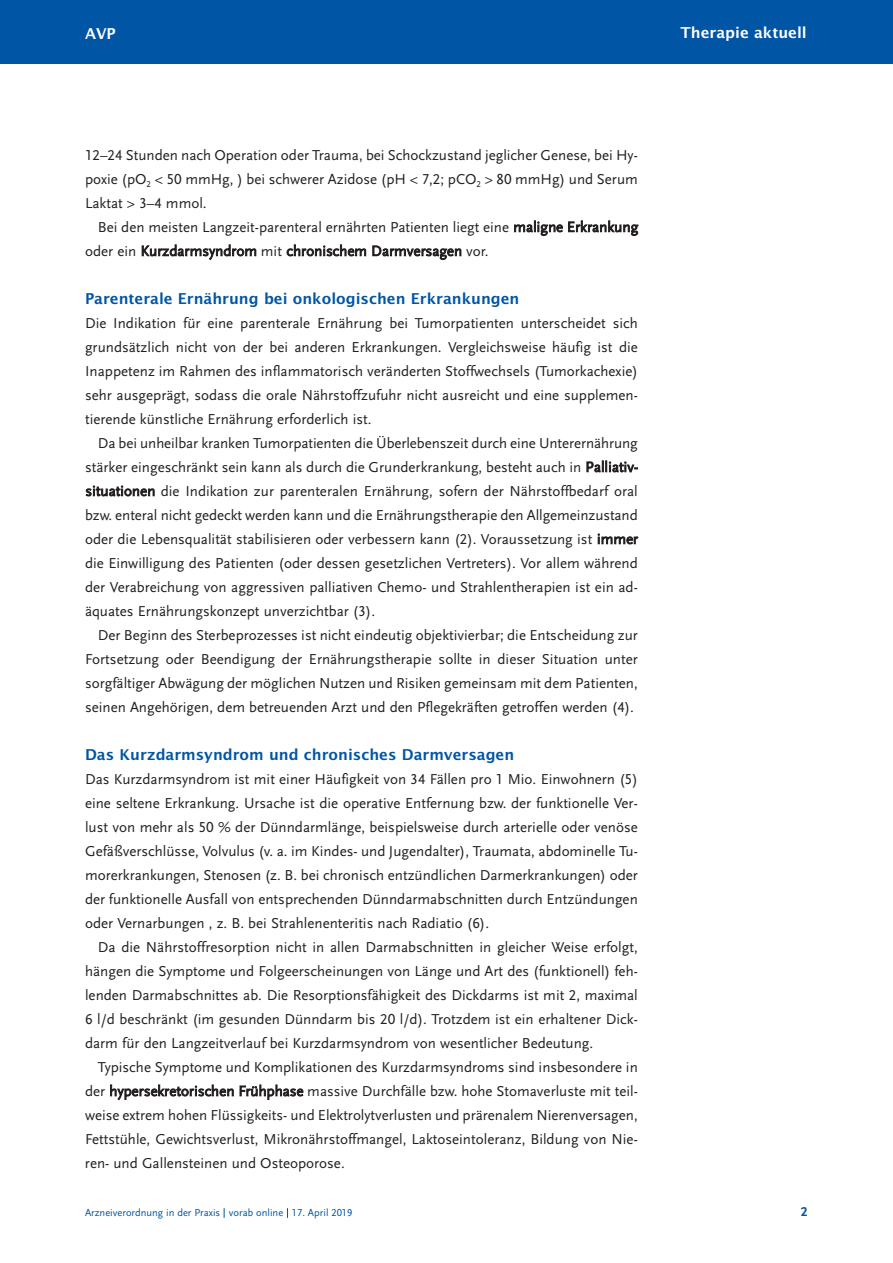
<style>
.page{position:relative;width:893px;height:1263px;background:#fff}
.page>*{position:absolute;margin:0;border:0;box-sizing:border-box;transform-origin:0 0}
.t1{font:15px/24px "Scala Sans LF";color:#231f20;text-align:justify}
.t2{font:600 15px "Lucida Sans";color:#0155a5}
.t3{font:600 15px "Lucida Sans";color:#fff}
.t4{font:700 13.5px "Scala Sans LF";color:#0155a5}
.t5{font:10.5px "Scala Sans LF";color:#0155a5}
</style>
<div class="page">
<div style="left:0;top:0;width:892px;height:64px;background:#0155a5"></div>
<p class="t3" style="left:85px;top:25px;width:32px">AVP</p>
<p class="t3" style="left:681px;top:24px;width:128px">Therapie aktuell</p>
<p class="t1" style="left:85px;top:143px;width:554px">12–24 Stunden nach Operation oder Trauma, bei Schockzustand jeglicher Genese, bei Hy&shy;poxie (pO<sub>2</sub> &lt; 50 mmHg, ) bei schwerer Azidose (pH &lt; 7,2; pCO<sub>2</sub> &gt; 80 mmHg) und Serum Laktat &gt; 3–4 mmol.</p>
<p class="t1" style="left:85px;top:216px;width:555px;text-indent:13px">Bei den meisten Langzeit-parenteral ernährten Patienten liegt eine maligne Erkrankung oder ein Kurzdarmsyndrom mit chronischem Darmversagen vor.</p>
<p class="t2" style="left:85px;top:290px;width:436px">Parenterale Ernährung bei onkologischen Erkrankungen</p>
<p class="t1" style="left:85px;top:311px;width:554px">Die Indikation für eine parenterale Ernährung bei Tumorpatienten unterscheidet sich grundsätzlich nicht von der bei anderen Erkrankungen. Vergleichsweise häufig ist die Inappetenz im Rahmen des inflammatorisch veränderten Stoffwechsels (Tumorkachexie) sehr ausgeprägt, sodass die orale Nährstoffzufuhr nicht ausreicht und eine supplemen&shy;tierende künstliche Ernährung erforderlich ist.</p>
<p class="t1" style="left:85px;top:431px;width:555px;text-indent:13px">Da bei unheilbar kranken Tumorpatienten die Überlebenszeit durch eine Unterernährung stärker eingeschränkt sein kann als durch die Grunderkrankung, besteht auch in Palliativ&shy;situationen die Indikation zur parenteralen Ernährung, sofern der Nährstoffbedarf oral bzw. enteral nicht gedeckt werden kann und die Ernährungstherapie den Allgemeinzustand oder die Lebensqualität stabilisieren oder verbessern kann (2). Voraussetzung ist immer die Einwilligung des Patienten (oder dessen gesetzlichen Vertreters). Vor allem während der Verabreichung von aggressiven palliativen Chemo- und Strahlentherapien ist ein ad&shy;äquates Ernährungskonzept unverzichtbar (3).</p>
<p class="t1" style="left:85px;top:623px;width:554px;text-indent:13px">Der Beginn des Sterbeprozesses ist nicht eindeutig objektivierbar; die Entscheidung zur Fortsetzung oder Beendigung der Ernährungstherapie sollte in dieser Situation unter sorgfältiger Abwägung der möglichen Nutzen und Risiken gemeinsam mit dem Patienten, seinen Angehörigen, dem betreuenden Arzt und den Pflegekräften getroffen werden (4).</p>
<p class="t2" style="left:85px;top:746px;width:431px">Das Kurzdarmsyndrom und chronisches Darmversagen</p>
<p class="t1" style="left:85px;top:767px;width:554px">Das Kurzdarmsyndrom ist mit einer Häufigkeit von 34 Fällen pro 1 Mio. Einwohnern (5) eine seltene Erkrankung. Ursache ist die operative Entfernung bzw. der funktionelle Ver&shy;lust von mehr als 50 % der Dünndarmlänge, beispielsweise durch arterielle oder venöse Gefäßverschlüsse, Volvulus (v. a. im Kindes- und Jugendalter), Traumata, abdominelle Tu&shy;morerkrankungen, Stenosen (z. B. bei chronisch entzündlichen Darmerkrankungen) oder der funktionelle Ausfall von entsprechenden Dünndarmabschnitten durch Entzündungen oder Vernarbungen , z. B. bei Strahlenenteritis nach Radiatio (6).</p>
<p class="t1" style="left:85px;top:935px;width:554px;text-indent:13px">Da die Nährstoffresorption nicht in allen Darmabschnitten in gleicher Weise erfolgt, hängen die Symptome und Folgeerscheinungen von Länge und Art des (funktionell) feh&shy;lenden Darmabschnittes ab. Die Resorptionsfähigkeit des Dickdarms ist mit 2, maximal 6 l/d beschränkt (im gesunden Dünndarm bis 20 l/d). Trotzdem ist ein erhaltener Dick&shy;darm für den Langzeitverlauf bei Kurzdarmsyndrom von wesentlicher Bedeutung.</p>
<p class="t1" style="left:85px;top:1055px;width:554px;text-indent:13px">Typische Symptome und Komplikationen des Kurzdarmsyndroms sind insbesondere in der hypersekretorischen Frühphase massive Durchfälle bzw. hohe Stomaverluste mit teil&shy;weise extrem hohen Flüssigkeits- und Elektrolytverlusten und prärenalem Nierenversagen, Fettstühle, Gewichtsverlust, Mikronährstoffmangel, Laktoseintoleranz, Bildung von Nie&shy;ren- und Gallensteinen und Osteoporose.</p>
<p class="t5" style="left:85px;top:1207px;width:269px">Arzneiverordnung in der Praxis vorab online 17. April 2019</p>
<p class="t4" style="left:801px;top:1204px;width:8px">2</p>
</div>
